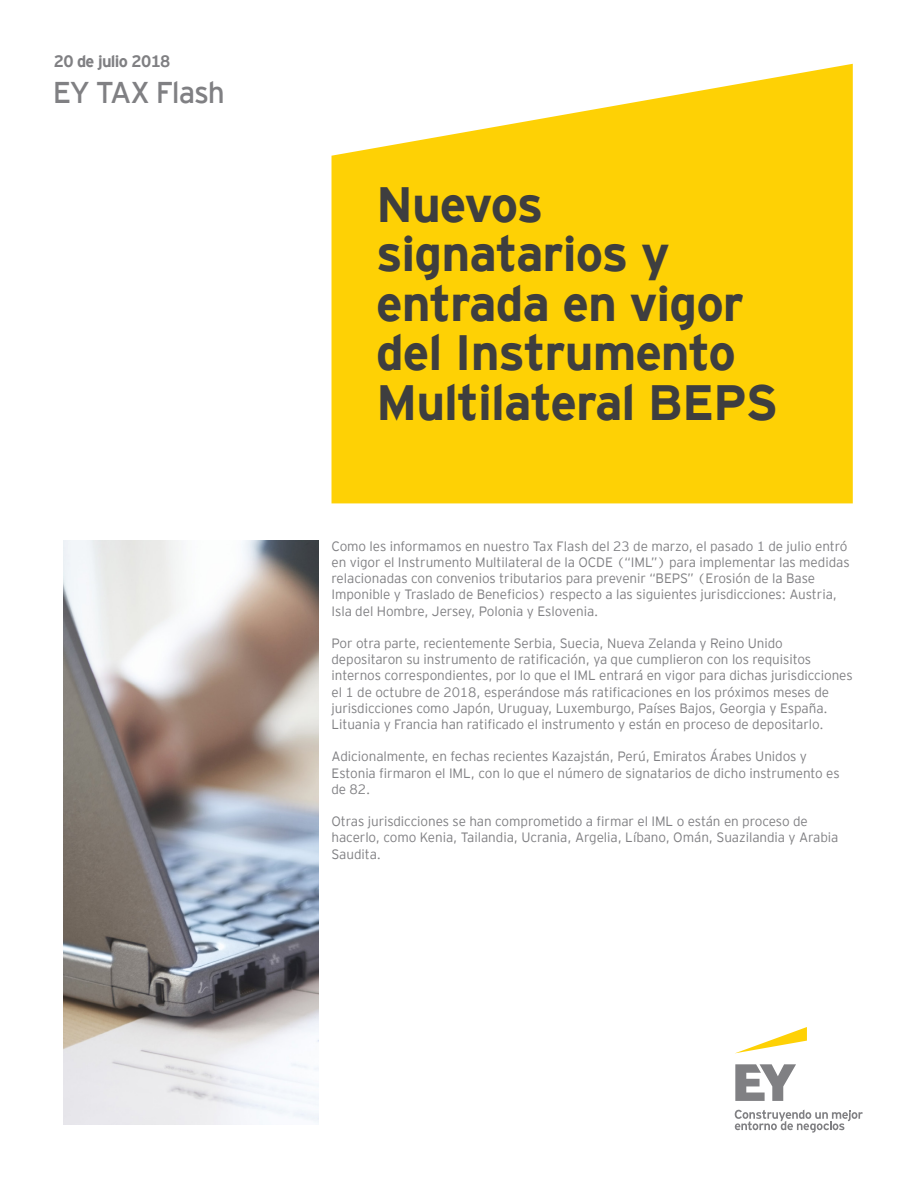
<style>
.page{position:relative;width:918px;height:1188px;background:#fff}
.page>*{position:absolute;margin:0;border:0;box-sizing:border-box;transform-origin:0 0}
.t1{font:700 49.5px/49.5px "EY Interstate";letter-spacing:-.02em;color:#3e3e3f}
.t2{font:30px "EY Interstate";letter-spacing:-.04em;color:#808083}
.t3{font:700 16.5px "EY Interstate";letter-spacing:-.04em;color:#808083}
.t4{font:300 13.5px/16.2px "EY Interstate";letter-spacing:-.005em;color:#808083}
</style>
<div class="page">
<svg style="left:332px;top:64px;width:521px;height:440px;background:#fed51f"></svg>
<svg style="left:735px;top:1064px;width:61px;height:37px"></svg>
<svg style="left:735px;top:1110px;width:128px;height:23px"></svg>
<svg style="left:736px;top:1027px;width:71px;height:26px"></svg>
<img style="left:64px;top:540px;width:255px;height:584px">
<p class="t3" style="left:54px;top:52px;width:118px">20 de julio 2018</p>
<p class="t2" style="left:53px;top:75px;width:174px">EY TAX Flash</p>
<p class="t1" style="left:376px;top:179px;width:404px">Nuevos signatarios y entrada en vigor del Instrumento<br>Multilateral BEPS</p>
<p class="t4" style="left:332px;top:538px;width:520px">Como les informamos en nuestro Tax Flash del 23 de marzo, el pasado 1 de julio entró en vigor el Instrumento Multilateral de la OCDE (“IML”) para implementar las medidas relacionadas con convenios tributarios para prevenir “BEPS” (Erosión de la Base Imponible y Traslado de Beneficios) respecto a las siguientes jurisdicciones: Austria, Isla del Hombre, Jersey, Polonia y Eslovenia.</p>
<p class="t4" style="left:332px;top:635px;width:523px">Por otra parte, recientemente Serbia, Suecia, Nueva Zelanda y Reino Unido depositaron su instrumento de ratificación, ya que cumplieron con los requisitos internos correspondientes, por lo que el IML entrará en vigor para dichas jurisdicciones el 1 de octubre de 2018, esperándose más ratificaciones en los próximos meses de jurisdicciones como Japón, Uruguay, Luxemburgo, Países Bajos, Georgia y España.<br>Lituania y Francia han ratificado el instrumento y están en proceso de depositarlo.</p>
<p class="t4" style="left:332px;top:748px;width:510px">Adicionalmente, en fechas recientes Kazajstán, Perú, Emiratos Árabes Unidos y<br>Estonia firmaron el IML, con lo que el número de signatarios de dicho instrumento es de 82.</p>
<p class="t4" style="left:332px;top:813px;width:508px">Otras jurisdicciones se han comprometido a firmar el IML o están en proceso de hacerlo, como Kenia, Tailandia, Ucrania, Argelia, Líbano, Omán, Suazilandia y Arabia<br>Saudita.</p>
</div>
